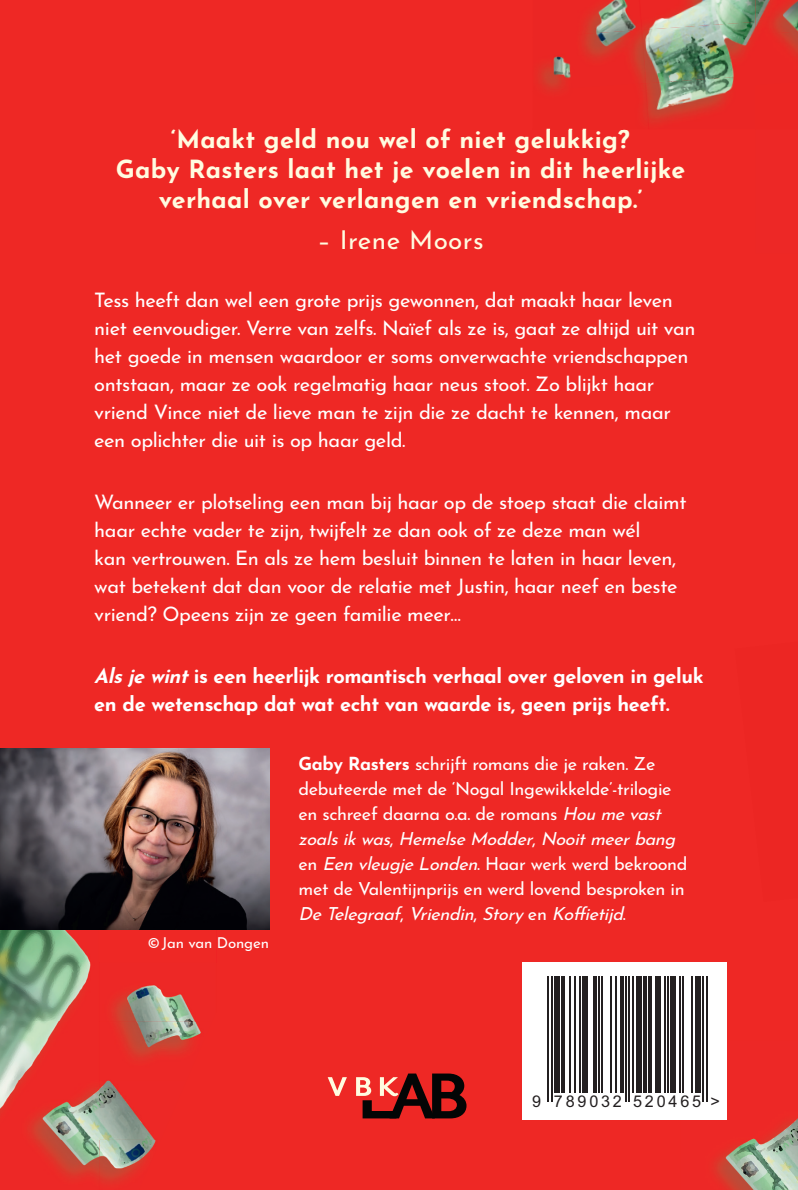
<style>
.page{position:relative;width:798px;height:1190px;background:#fff}
.page>*{position:absolute;margin:0;border:0;box-sizing:border-box;transform-origin:0 0}
.t1{font:26px "Josefin Sans";letter-spacing:.015em;color:#fffce0}
.t2{font:700 25px/30px "Josefin Sans";letter-spacing:.01em;color:#fffce0;text-align:center}
.t3{font:20px/28px "Josefin Sans";letter-spacing:-.02em;color:#fff}
.t4{font:700 20px/28px "Josefin Sans";letter-spacing:-.02em;color:#fff}
.t5{font:18px/25px "Josefin Sans";letter-spacing:-.02em;color:#fff}
.t6{font:16.2px "Arial";letter-spacing:.17em;color:#231f20}
.t7{font:15px "Josefin Sans";letter-spacing:-.01em;color:#fff}
.s1{font-style:italic}
.s2{font-weight:700}
</style>
<div class="page">
<div style="left:0;top:0;width:797px;height:1190px;background:#ee2825"></div>
<img style="left:713px;top:1041px;width:84px;height:149px">
<div style="left:521px;top:962px;width:205px;height:158px;background:#fff"></div>
<svg style="left:547px;top:976px;width:161px;height:126px"></svg>
<hr style="left:547px;top:976px;width:2px;height:125px;background:#231f20">
<hr style="left:550px;top:976px;width:2px;height:125px;background:#231f20">
<div style="left:554px;top:976px;width:5px;height:117px;background:#231f20"></div>
<svg style="left:560px;top:976px;width:4px;height:117px"></svg>
<hr style="left:569px;top:976px;width:2px;height:117px;background:#231f20">
<hr style="left:574px;top:976px;width:2px;height:117px;background:#231f20">
<hr style="left:579px;top:976px;width:2px;height:117px;background:#231f20">
<div style="left:582px;top:976px;width:5px;height:117px;background:#231f20"></div>
<svg style="left:592px;top:976px;width:4px;height:117px"></svg>
<hr style="left:598px;top:976px;width:1px;height:117px;background:#231f20">
<hr style="left:601px;top:976px;width:2px;height:117px;background:#231f20">
<hr style="left:609px;top:976px;width:2px;height:117px;background:#231f20">
<hr style="left:614px;top:976px;width:2px;height:117px;background:#231f20">
<hr style="left:620px;top:976px;width:3px;height:117px;background:#231f20">
<hr style="left:624px;top:976px;width:2px;height:125px;background:#231f20">
<hr style="left:628px;top:976px;width:2px;height:125px;background:#231f20">
<hr style="left:631px;top:976px;width:2px;height:117px;background:#231f20">
<div style="left:636px;top:976px;width:5px;height:117px;background:#231f20"></div>
<hr style="left:643px;top:976px;width:3px;height:117px;background:#231f20">
<hr style="left:648px;top:976px;width:4px;height:117px;background:#231f20">
<div style="left:655px;top:976px;width:5px;height:117px;background:#231f20"></div>
<hr style="left:663px;top:976px;width:2px;height:117px;background:#231f20">
<hr style="left:667px;top:976px;width:1px;height:117px;background:#231f20">
<div style="left:670px;top:976px;width:5px;height:117px;background:#231f20"></div>
<hr style="left:678px;top:976px;width:2px;height:117px;background:#231f20">
<hr style="left:682px;top:976px;width:1px;height:117px;background:#231f20">
<hr style="left:690px;top:976px;width:2px;height:117px;background:#231f20">
<div style="left:695px;top:976px;width:5px;height:117px;background:#231f20"></div>
<hr style="left:702px;top:976px;width:2px;height:125px;background:#231f20">
<hr style="left:705px;top:976px;width:2px;height:125px;background:#231f20">
<img style="left:583px;top:0;width:53px;height:30px">
<img style="left:640px;top:0;width:115px;height:30px">
<img style="left:538px;top:30px;width:104px;height:53px">
<img style="left:642px;top:22px;width:113px;height:61px">
<img style="left:539px;top:83px;width:106px;height:46px">
<img style="left:645px;top:76px;width:110px;height:48px">
<img style="left:755px;top:0;width:42px;height:28px">
<img style="left:755px;top:28px;width:42px;height:29px">
<img style="left:546px;top:129px;width:80px;height:1px">
<img style="left:0;top:930px;width:196px;height:92px">
<img style="left:0;top:1022px;width:201px;height:59px">
<img style="left:0;top:1081px;width:155px;height:59px">
<img style="left:34px;top:1140px;width:122px;height:43px">
<img style="left:0;top:748px;width:269px;height:182px">
<svg style="left:327px;top:1074px;width:139px;height:44px"></svg>
<p class="t2" style="left:116px;top:121px;width:571px">‘Maakt geld nou wel of niet gelukkig?<br>Gaby Rasters laat het je voelen in dit heerlijke verhaal over verlangen en vriendschap.’</p>
<h1 class="t1" style="left:317px;top:218px;width:168px">– Irene Moors</h1>
<p class="t3" style="left:94px;top:283px;width:602px">Tess heeft dan wel een grote prijs gewonnen, dat maakt haar leven niet eenvoudiger. Verre van zelfs. Naïef als ze is, gaat ze altijd uit van het goede in mensen waardoor er soms onverwachte vriendschappen ontstaan, maar ze ook regelmatig haar neus stoot. Zo blijkt haar vriend Vince niet de lieve man te zijn die ze dacht te kennen, maar een oplichter die uit is op haar geld.</p>
<p class="t3" style="left:94px;top:485px;width:593px">Wanneer er plotseling een man bij haar op de stoep staat die claimt haar echte vader te zijn, twijfelt ze dan ook of ze deze man wél<br>kan vertrouwen. En als ze hem besluit binnen te laten in haar leven, wat betekent dat dan voor de relatie met Justin, haar neef en beste vriend? Opeens zijn ze geen familie meer…</p>
<p class="t4" style="left:94px;top:659px;width:610px"><span class="s1">Alsjewint</span>is een heerlijk romantisch verhaal over geloven in geluk en de wetenschap dat wat echt van waarde is, geen prijs heeft.</p>
<p class="t7" style="left:147px;top:930px;width:123px">© Jan van Dongen</p>
<p class="t5" style="left:298px;top:749px;width:390px"><span class="s2">Gaby Rasters</span> schrijft romans die je raken. Ze debuteerde met de ‘Nogal Ingewikkelde’-trilogie en schreef daarna o.a. de romans <span class="s1">Houmevast zoalsikwas</span>, <span class="s1">HemelseModder</span>, <span class="s1">Nooitmeerbang </span>en <span class="s1">EenvleugjeLonden</span>. Haar werk werd bekroond met de Valentijnprijs en werd lovend besproken in <span class="s1">DeTelegraaf</span>, <span class="s1">Vriendin</span>, <span class="s1">Story</span>e n <span class="s1">Koffietijd</span>.</p>
<p class="t6" style="left:532px;top:1091px;width:189px">9 789032 520465 &gt;</p>
</div>
